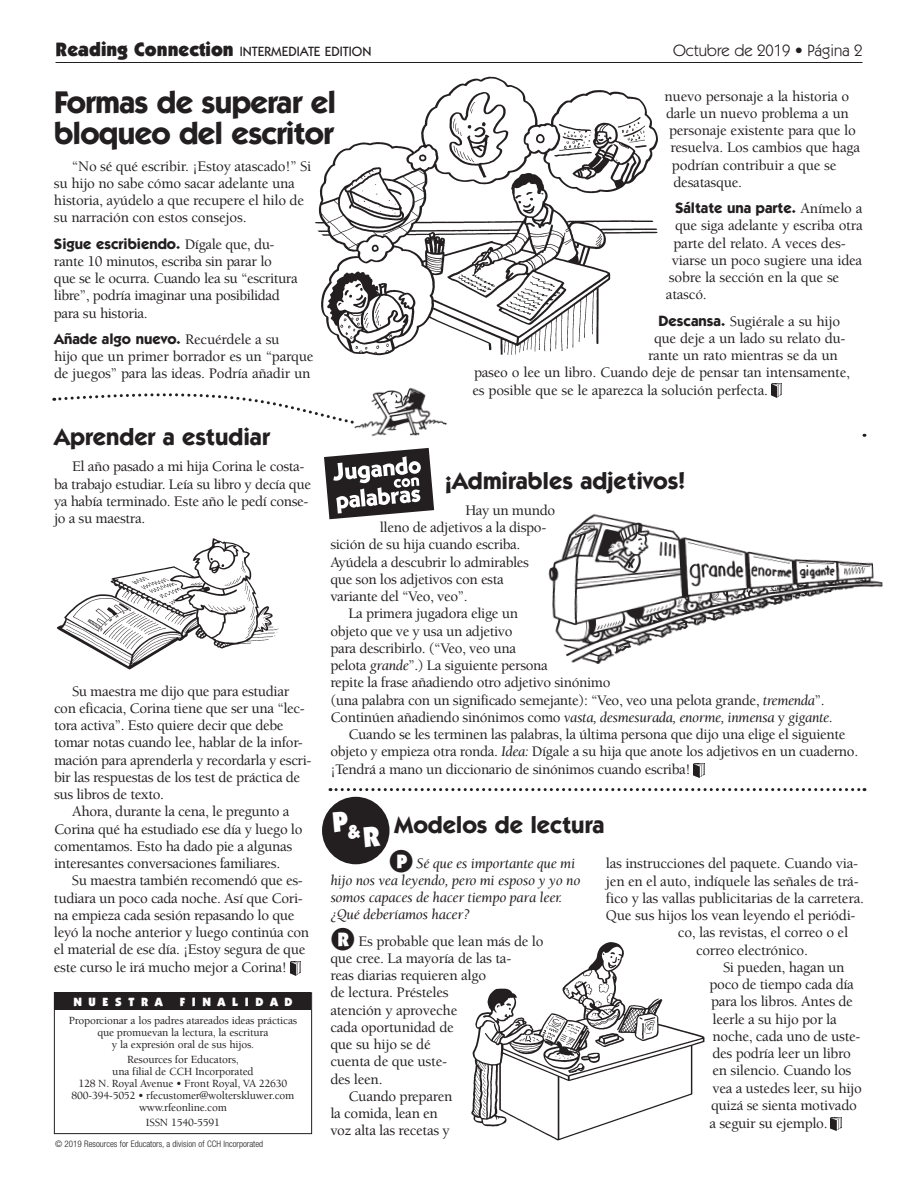
<style>
.page{position:relative;width:918px;height:1188px;background:#fff}
.page>*{position:absolute;margin:0;border:0;box-sizing:border-box;transform-origin:0 0}
.t1{font:700 31.5px "ITC Kabel Std";letter-spacing:-.025em;color:#231f20}
.t2{font:31.5px "Zapf Dingbats ITC";color:#231f20}
.t3{font:700 24px "ITC Kabel Std";color:#231f20}
.t4{font:16.5px "ITC Kabel Std";color:#231f20}
.t5{font:500 15px/17.2px "Berkeley Std";letter-spacing:-.025em;color:#231f20}
.t6{font:italic 15px "Berkeley Std";letter-spacing:-.015em;color:#231f20}
.t7{font:700 15px "ITC Kabel Std";color:#231f20}
.t8{font:500 13.5px "ITC Kabel Std";color:#231f20}
.t9{font:900 12px "ITC Kabel Std";letter-spacing:.55em;color:#fff}
.t10{font:500 11.25px/12px "Berkeley Std";letter-spacing:-.015em;color:#231f20;text-align:center}
.t11{font:300 condensed 9px "Helvetica Neue";color:#231f20}
.s1{font-weight:900;font-size:19.5px}
.s2{font-family:"Berkeley Std";font-weight:500}
.s3{font-family:"ITC Kabel Std";font-weight:700}
.s4{font-weight:400;font-style:italic}
.s5{font-weight:500;font-style:normal}
.s6{font-family:"ITC Kabel Std";font-weight:900;font-style:normal;font-size:19.5px;color:#fff}
.s7{font-family:"ITC Kabel Std";font-weight:900;font-size:19.5px;color:#fff}
</style>
<div class="page">
<svg style="left:330px;top:788px;width:535px;height:3px"></svg>
<hr style="left:56px;top:62px;width:806px;height:1px;background:#231f20">
<div style="left:54px;top:992px;width:258px;height:142px;border:1px solid #231f20"></div>
<img style="left:315px;top:76px;width:343px;height:280px">
<svg style="left:771px;top:384px;width:11px;height:13px"></svg>
<svg style="left:54px;top:393px;width:381px;height:126px"></svg>
<img style="left:348px;top:387px;width:99px;height:53px">
<img style="left:56px;top:538px;width:223px;height:132px">
<img style="left:548px;top:513px;width:334px;height:151px">
<svg style="left:694px;top:764px;width:10px;height:13px"></svg>
<div style="left:322px;top:797px;width:68px;height:67px;background:#231f20;border-radius:50%"></div>
<svg style="left:290px;top:962px;width:11px;height:13px"></svg>
<div style="left:55px;top:992px;width:256px;height:18px;background:#231f20"></div>
<img style="left:471px;top:942px;width:234px;height:199px">
<img style="left:831px;top:1117px;width:10px;height:14px">
<p class="t8" style="left:56px;top:44px;width:317px"><span class="s1">Reading Connection</span> INTERMEDIATE EDITION</p>
<p class="t4" style="left:673px;top:41px;width:191px">Octubre de 2019 • Página 2</p>
<p class="t5" style="left:664px;top:88px;width:186px">nuevo personaje a la historia o</p>
<h1 class="t1" style="left:54px;top:83px;width:284px">Formas de superar el</h1>
<p class="t5" style="left:666px;top:105px;width:196px">darle un nuevo problema a un personaje existente para que lo resuelva. Los cambios que haga</p>
<h1 class="t1" style="left:54px;top:114px;width:281px">bloqueo del escritor</h1>
<p class="t5" style="left:72px;top:157px;width:241px">“No sé qué escribir. ¡Estoy atascado!” Si</p>
<p class="t5" style="left:672px;top:157px;width:166px">podrían contribuir a que se</p>
<p class="t5" style="left:54px;top:175px;width:242px">su hijo no sabe cómo sacar adelante una</p>
<p class="t5" style="left:673px;top:174px;width:70px">desatasque.</p>
<p class="t5" style="left:54px;top:192px;width:252px">historia, ayúdelo a que recupere el hilo de</p>
<p class="t7" style="left:675px;top:199px;width:189px">Sáltate una parte. <span class="s2">Anímelo a</span></p>
<p class="t5" style="left:54px;top:209px;width:194px">su narración con estos consejos.</p>
<p class="t5" style="left:675px;top:217px;width:189px">que siga adelante y escriba otra</p>
<p class="t7" style="left:54px;top:234px;width:222px">Sigue escribiendo. <span class="s2">Dígale que, du-</span></p>
<p class="t5" style="left:673px;top:235px;width:174px">parte del relato. A veces des-</p>
<p class="t5" style="left:54px;top:253px;width:219px">rante 10 minutos, escriba sin parar lo</p>
<p class="t5" style="left:672px;top:252px;width:192px">viarse un poco sugiere una idea</p>
<p class="t5" style="left:54px;top:270px;width:245px">que se le ocurra. Cuando lea su “escritura</p>
<p class="t5" style="left:669px;top:269px;width:172px">sobre la sección en la que se</p>
<p class="t5" style="left:54px;top:287px;width:227px">libre”, podría imaginar una posibilidad</p>
<p class="t5" style="left:666px;top:286px;width:42px">atascó.</p>
<p class="t5" style="left:54px;top:304px;width:95px">para su historia.</p>
<p class="t5" style="left:658px;top:313px;width:183px"><span class="s3">Descansa.</span> Sugiérale a su hijo</p>
<p class="t7" style="left:54px;top:330px;width:227px">Añade algo nuevo. <span class="s2">Recuérdele a su</span></p>
<p class="t5" style="left:654px;top:330px;width:193px">que deje a un lado su relato du-</p>
<p class="t5" style="left:54px;top:348px;width:261px">hijo que un primer borrador es un “parque</p>
<p class="t5" style="left:648px;top:347px;width:191px">rante un rato mientras se da un</p>
<p class="t5" style="left:54px;top:365px;width:258px">de juegos” para las ideas. Podría añadir un</p>
<p class="t5" style="left:474px;top:364px;width:378px">paseo o lee un libro. Cuando deje de pensar tan intensamente,</p>
<p class="t5" style="left:472px;top:382px;width:297px">es posible que se le aparezca la solución perfecta.</p>
<h2 class="t3" style="left:54px;top:422px;width:218px">Aprender a estudiar</h2>
<p class="t5" style="left:54px;top:458px;width:259px;text-indent:18px">El año pasado a mi hija Corina le costa&shy;ba trabajo estudiar. Leía su libro y decía que ya había terminado. Este año le pedí conse&shy;jo a su maestra.</p>
<p class="t5" style="left:54px;top:683px;width:259px;text-indent:18px">Su maestra me dijo que para estudiar con eficacia, Corina tiene que ser una “lec&shy;tora activa”. Esto quiere decir que debe tomar notas cuando lee, hablar de la infor&shy;mación para aprenderla y recordarla y escri&shy;bir las respuestas de los test de práctica de sus libros de texto.</p>
<h2 class="t3" style="left:444px;top:466px;width:243px">¡Admirables adjetivos!</h2>
<p class="t5" style="left:465px;top:502px;width:91px">Hay un mundo</p>
<p class="t5" style="left:380px;top:519px;width:168px">lleno de adjetivos a la dispo-</p>
<p class="t5" style="left:330px;top:536px;width:192px">sición de su hija cuando escriba.</p>
<p class="t5" style="left:330px;top:553px;width:200px">Ayúdela a descubrir lo admirables</p>
<p class="t5" style="left:330px;top:571px;width:175px">que son los adjetivos con esta</p>
<p class="t5" style="left:330px;top:588px;width:139px">variante del “Veo, veo”.</p>
<p class="t5" style="left:348px;top:605px;width:171px">La primera jugadora elige un</p>
<p class="t5" style="left:330px;top:622px;width:184px">objeto que ve y usa un adjetivo</p>
<p class="t5" style="left:330px;top:640px;width:187px">para describirlo. (“Veo, veo una</p>
<p class="t5" style="left:330px;top:657px;width:219px">pelota <span class="s4">grande</span>”.) La siguiente persona</p>
<p class="t5" style="left:330px;top:674px;width:282px">repite la frase añadiendo otro adjetivo sinónimo</p>
<p class="t5" style="left:330px;top:691px;width:496px">(una palabra con un significado semejante): “Veo, veo una pelota grande, <span class="s4">tremenda</span>”.</p>
<p class="t6" style="left:330px;top:709px;width:504px"><span class="s5">Continúen añadiendo sinónimos como</span> vasta, desmesurada, enorme, inmensa <span class="s5">y</span> gigante<span class="s5">.</span></p>
<p class="t5" style="left:348px;top:726px;width:499px">Cuando se les terminen las palabras, la última persona que dijo una elige el siguiente</p>
<p class="t5" style="left:330px;top:743px;width:529px">objeto y empieza otra ronda. <span class="s4">Idea:</span> Dígale a su hija que anote los adjetivos en un cuaderno.</p>
<p class="t5" style="left:330px;top:761px;width:362px">¡Tendrá a mano un diccionario de sinónimos cuando escriba!</p>
<p class="t5" style="left:54px;top:803px;width:250px;text-indent:18px">Ahora, durante la cena, le pregunto a Corina qué ha estudiado ese día y luego lo comentamos. Esto ha dado pie a algunas interesantes conversaciones familiares.</p>
<h2 class="t3" style="left:394px;top:810px;width:211px">Modelos de lectura</h2>
<p class="t6" style="left:389px;top:855px;width:188px">●<span class="s6">P</span> Sé que es importante que mi</p>
<p class="t5" style="left:606px;top:855px;width:254px">las instrucciones del paquete. Cuando via-</p>
<p class="t6" style="left:330px;top:872px;width:251px">hijo nos vea leyendo, pero mi esposo y yo no</p>
<p class="t5" style="left:606px;top:872px;width:254px">jen en el auto, indíquele las señales de trá-</p>
<p class="t6" style="left:330px;top:889px;width:233px">somos capaces de hacer tiempo para leer.</p>
<p class="t5" style="left:606px;top:890px;width:259px">fico y las vallas publicitarias de la carretera.</p>
<p class="t6" style="left:330px;top:907px;width:141px">¿Qué deberíamos hacer?</p>
<p class="t5" style="left:678px;top:907px;width:179px;text-indent:-72px">Que sus hijos los vean leyendo el periódi&shy;co, las revistas, el correo o el</p>
<p class="t5" style="left:54px;top:872px;width:257px;text-indent:18px">Su maestra también recomendó que es&shy;tudiara un poco cada noche. Así que Cori&shy;na empieza cada sesión repasando lo que leyó la noche anterior y luego continúa con el material de ese día. ¡Estoy segura de que este curso le irá mucho mejor a Corina!</p>
<p class="t9" style="left:73px;top:994px;width:91px">NUESTRA</p>
<p class="t9" style="left:180px;top:994px;width:114px">FINALIDAD</p>
<p class="t10" style="left:69px;top:1015px;width:230px">Proporcionar a los padres atareados ideas prácticas que promuevan la lectura, la escritura<br>y la expresión oral de sus hijos.</p>
<h1 class="t2" style="left:330px;top:924px;width:26px">●</h1>
<p class="t5" style="left:330px;top:932px;width:215px;text-indent:7px"><span class="s7">R</span> Es probable que lean más de lo que cree. La mayoría de las ta-<br>reas diarias requieren algo</p>
<p class="t5" style="left:696px;top:941px;width:114px">correo electrónico.</p>
<p class="t5" style="left:710px;top:959px;width:146px;text-align:center">Si pueden, hagan un poco de tiempo cada día</p>
<p class="t5" style="left:330px;top:984px;width:120px">de lectura. Présteles</p>
<p class="t5" style="left:711px;top:993px;width:143px">para los libros. Antes de</p>
<p class="t5" style="left:330px;top:1001px;width:129px">atención y aproveche</p>
<p class="t5" style="left:712px;top:1010px;width:126px">leerle a su hijo por la</p>
<p class="t5" style="left:330px;top:1019px;width:125px">cada oportunidad de</p>
<p class="t5" style="left:712px;top:1028px;width:150px">noche, cada uno de uste&shy;des podría leer un libro en silencio. Cuando los</p>
<p class="t5" style="left:330px;top:1036px;width:102px">que su hijo se dé</p>
<p class="t10" style="left:127px;top:1054px;width:113px">Resources for Educators,</p>
<p class="t5" style="left:330px;top:1053px;width:118px">cuenta de que uste-</p>
<p class="t10" style="left:72px;top:1066px;width:224px">una filial de CCH Incorporated<br>128 N. Royal Avenue • Front Royal, VA 22630<br>800-394-5052 • rfecustomer@wolterskluwer.com</p>
<p class="t5" style="left:330px;top:1070px;width:54px">des leen.</p>
<p class="t5" style="left:711px;top:1079px;width:152px">vea a ustedes leer, su hijo quizá se sienta motivado</p>
<p class="t5" style="left:348px;top:1088px;width:106px">Cuando preparen</p>
<p class="t10" style="left:139px;top:1101px;width:89px;line-height:15px">www.rfeonline.com<br>ISSN 1540-5591</p>
<p class="t11" style="left:55px;top:1139px;width:210px">© 2019 Resources for Educators, a division of CCH Incorporated</p>
<p class="t5" style="left:330px;top:1105px;width:109px">la comida, lean en</p>
<p class="t5" style="left:710px;top:1115px;width:120px">a seguir su ejemplo.</p>
<p class="t5" style="left:330px;top:1122px;width:121px">voz alta las recetas y</p>
</div>
